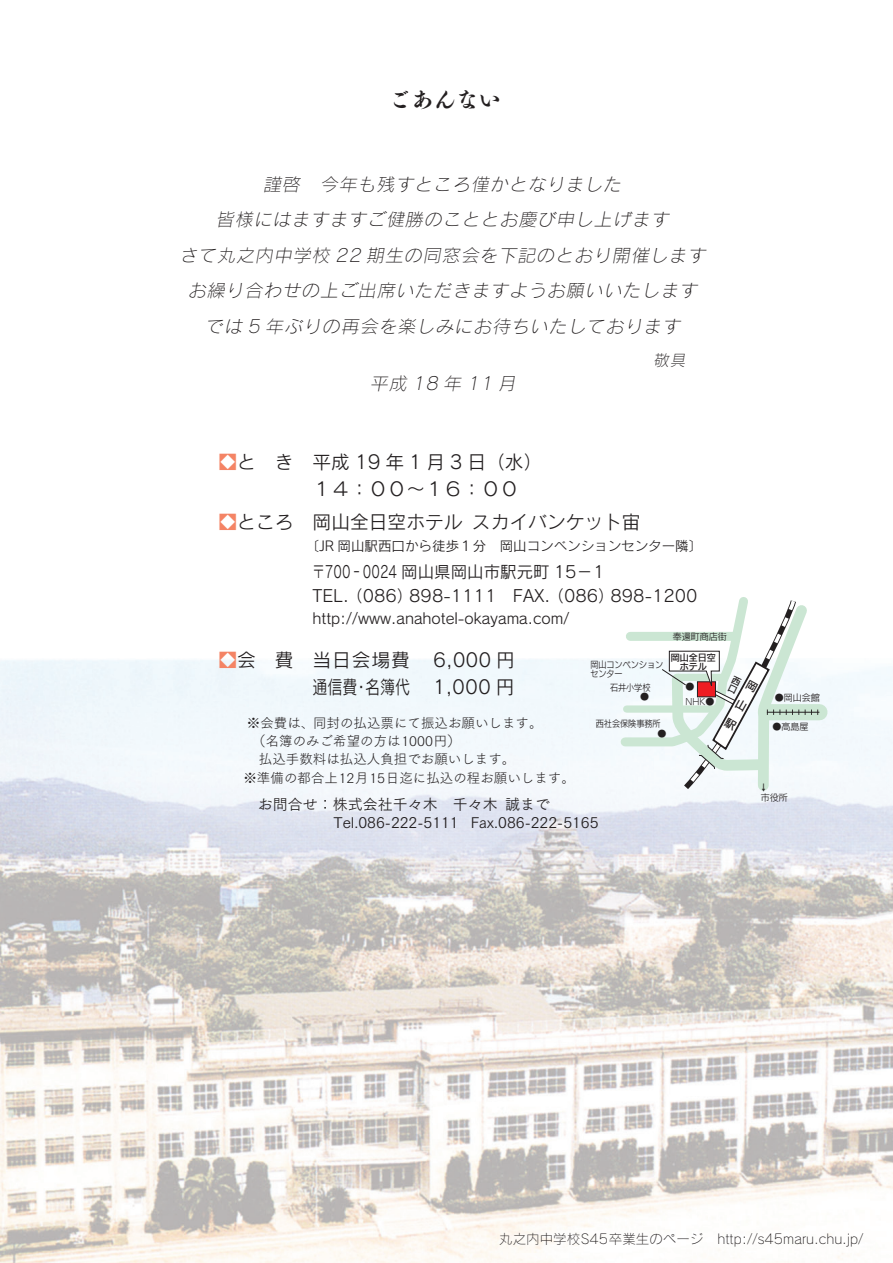
<style>
.page{position:relative;width:893px;height:1263px;background:#fff}
.page>*{position:absolute;margin:0;border:0;box-sizing:border-box;transform-origin:0 0}
.t1{font:22.5px "Tsuku AMD Min Std E";color:#231f20}
.t2{font:18.75px/26.2px "Rodin Pro M";color:#231f20}
.t3{font:18.75px/26.2px "Rodin Pro M";letter-spacing:.125em;color:#231f20}
.t4{font:italic 17.7px/35.4px "Rodin Pro L";color:#231f20;text-align:center}
.t5{font:16.5px/24px "Rodin Pro M";color:#231f20;scale:.75 1}
.t6{font:italic 15.45px "Rodin Pro L";color:#231f20}
.t7{font:15px/18px "Tsuku Go Pro R";color:#231f20}
.t8{font:15px "Rodin Pro M";color:#231f20}
.t9{font:13.5px "Tsuku Go Pro L";color:#231f20}
.t10{font:13.5px "Rodin Pro L";color:#231f20}
.t11{font:13.5px "Rodin Pro M";color:#231f20}
.t12{font:9px/9px "New Rodin Pro M";color:#231f20;scale:.9 1}
.t13{font:9px "New Rodin Pro M";color:#231f20}
.t14{font:9px/9px "New Rodin Pro DB";color:#231f20;text-align:center}
.s1{color:#f48465}
</style>
<div class="page">
<img style="left:0;top:659px;width:893px;height:604px">
<svg style="left:616px;top:597px;width:203px;height:199px"></svg>
<p class="t1" style="left:389px;top:80px;width:114px">ごあんない</p>
<p class="t4" style="left:179px;top:166px;width:531px">謹啓　今年も残すところ僅かとなりました<br>皆様にはますますご健勝のこととお慶び申し上げます<br>さて丸之内中学校 22 期生の同窓会を下記のとおり開催しますお繰り合わせの上ご出席いただきますようお願いいたしますでは 5 年ぶりの再会を楽しみにお待ちいたしております</p>
<p class="t6" style="left:653px;top:351px;width:37px">敬具</p>
<p class="t4" style="left:370px;top:366px;width:151px">平成18年11月</p>
<p class="t3" style="left:313px;top:448px;width:231px;text-indent:-94px"><span class="s1">■</span>と き 平成19年1月3日（水）<br>１４：００～１６：００</p>
<p class="t2" style="left:219px;top:508px;width:424px"><span class="s1">■</span>ところ 岡山全日空ホテルスカイバンケット宙</p>
<p class="t11" style="left:306px;top:537px;width:398px">〔JR 岡山駅西口から徒歩１分　岡山コンベンションセンター隣〕</p>
<p class="t5" style="left:313px;top:559px;width:515px">〒700‐0024 岡山県岡山市駅元町 15－1<br>TEL.（086）898-1111 FAX. （086）898-1200</p>
<p class="t8" style="left:313px;top:609px;width:258px">http://www.anahotel-okayama.com/</p>
<p class="t2" style="left:219px;top:646px;width:193px"><span class="s1">■</span>会　費　当日会場費</p>
<p class="t13" style="left:673px;top:629px;width:55px">奉還町商店街</p>
<p class="t2" style="left:313px;top:646px;width:241px;text-indent:121px">6,000 円<br>通信費・名簿代 1,000 円　　</p>
<p class="t14" style="left:671px;top:652px;width:46px">岡山全日空ホテル</p>
<p class="t12" style="left:590px;top:659px;width:83px">岡山コンベンションセンター</p>
<p class="t13" style="left:640px;top:689px;width:10px">●</p>
<p class="t12" style="left:596px;top:718px;width:73px">西社会保険事務所</p>
<p class="t13" style="left:686px;top:679px;width:10px">●</p>
<p class="t12" style="left:610px;top:683px;width:46px">石井小学校</p>
<p class="t12" style="left:685px;top:696px;width:34px">NHK●</p>
<p class="t9" style="left:247px;top:712px;width:297px">※会費は、同封の払込票にて振込お願いします。</p>
<p class="t9" style="left:252px;top:730px;width:210px">（名簿のみご希望の方は1000円）</p>
<p class="t9" style="left:259px;top:748px;width:258px">払込手数料は払込人負担でお願いします。</p>
<p class="t9" style="left:243px;top:766px;width:333px">※準備の都合上12月15日迄に払込の程お願いします。</p>
<p class="t13" style="left:657px;top:726px;width:10px">●</p>
<p class="t7" style="left:333px;top:793px;width:267px;text-indent:-76px">お問合せ：株式会社千々木 千々木誠まで<br>Tel.086-222-5111 Fax.086-222-5165</p>
<p class="t13" style="left:775px;top:690px;width:46px">●岡山会館</p>
<p class="t13" style="left:772px;top:718px;width:37px">●高島屋</p>
<p class="t14" style="left:759px;top:782px;width:10px">↓</p>
<p class="t13" style="left:761px;top:790px;width:28px">市役所</p>
<p class="t10" style="left:499px;top:1230px;width:366px">丸之内中学校S45卒業生のページ http://s45maru.chu.jp/</p>
</div>
